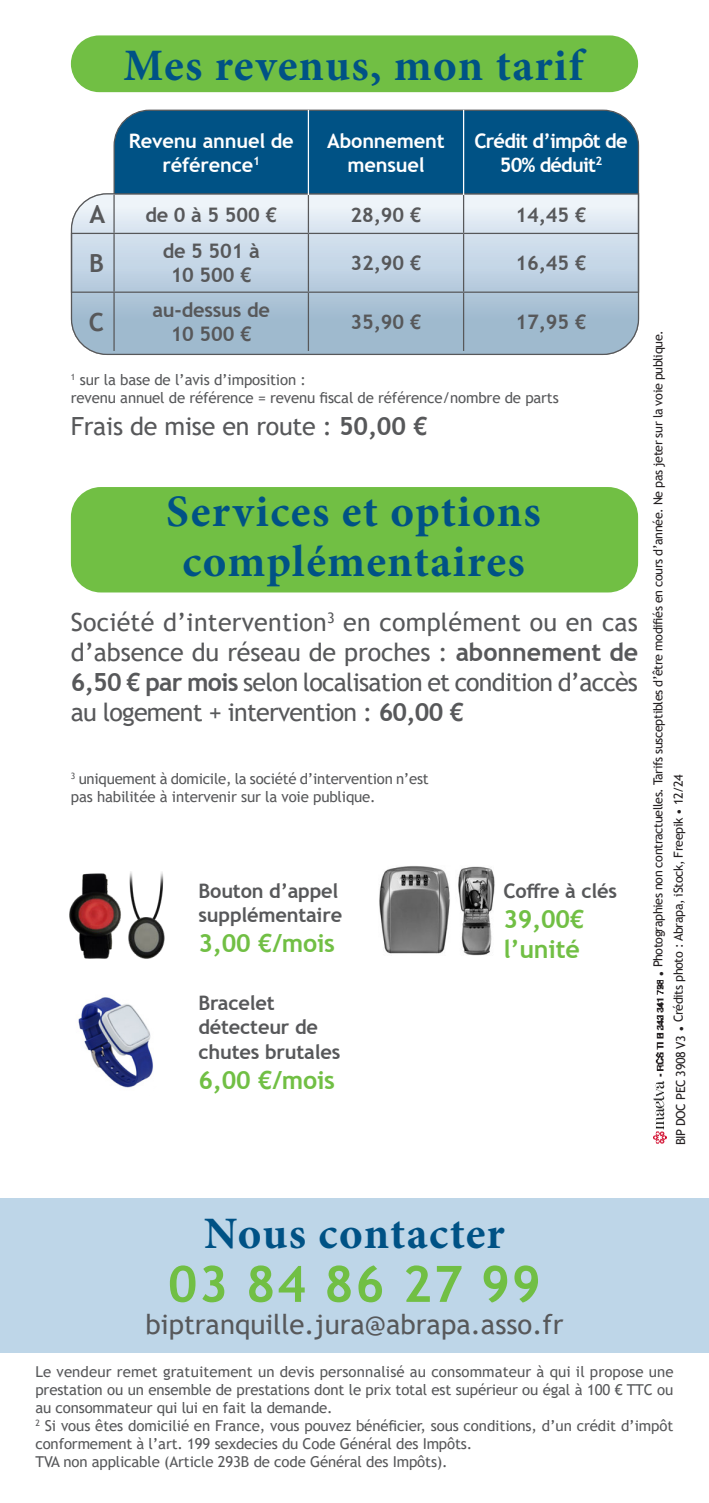
<style>
.page{position:relative;width:709px;height:1503px;background:#fff}
.page>*{position:absolute;margin:0;border:0;box-sizing:border-box;transform-origin:0 0}
.t1{font:700 50px "Trebuchet MS";letter-spacing:.03em;color:#71bf44}
.t2{font:700 45px/50px "Minion Pro";letter-spacing:.03em;color:#005285;text-align:center}
.t3{font:27.5px "Trebuchet MS";color:#57585a}
.t4{font:25px/30px "Trebuchet MS";letter-spacing:-.03em;color:#57585a;text-align:justify}
.t5{font:700 25px/30px "Trebuchet MS";letter-spacing:-.01em;color:#71bf44}
.t6{font:25px "Trebuchet MS";letter-spacing:-.01em;color:#57585a}
.t7{font:700 25px "Trebuchet MS";color:#57585a}
.t8{font:700 20px/24px "Trebuchet MS";letter-spacing:-.01em;color:#57585a;text-align:center}
.t9{font:700 20px/24px "Trebuchet MS";letter-spacing:-.01em;color:#fff;text-align:center}
.t10{font:700 20px/24px "Trebuchet MS";letter-spacing:-.04em;color:#fff;text-align:center}
.t11{font:15px/18px "Trebuchet MS";letter-spacing:-.01em;color:#57585a}
.t12{font:12.5px/20.2px "Trebuchet MS";letter-spacing:-.03em;color:#231f20}
.s1{font-weight:700}
</style>
<div class="page">
<div style="left:113px;top:109px;width:526px;height:84px;background:#005285"></div>
<svg style="left:70px;top:193px;width:569px;height:162px;background:#bdcfde"></svg>
<hr style="left:113px;top:195px;width:2px;height:38px;background:#57585a">
<hr style="left:308px;top:195px;width:1px;height:38px;background:#57585a">
<hr style="left:463px;top:195px;width:1px;height:38px;background:#57585a">
<hr style="left:71px;top:233px;width:43px;height:1px;background:#57585a">
<hr style="left:114px;top:233px;width:194px;height:1px;background:#57585a">
<hr style="left:113px;top:234px;width:2px;height:57px;background:#57585a">
<hr style="left:308px;top:233px;width:155px;height:1px;background:#57585a">
<hr style="left:308px;top:234px;width:1px;height:57px;background:#57585a">
<hr style="left:463px;top:233px;width:176px;height:1px;background:#57585a">
<hr style="left:463px;top:234px;width:1px;height:57px;background:#57585a">
<hr style="left:71px;top:291px;width:43px;height:2px;background:#57585a">
<hr style="left:114px;top:291px;width:194px;height:2px;background:#57585a">
<hr style="left:113px;top:293px;width:2px;height:58px;background:#57585a">
<hr style="left:308px;top:291px;width:155px;height:2px;background:#57585a">
<hr style="left:308px;top:293px;width:1px;height:58px;background:#57585a">
<hr style="left:463px;top:291px;width:176px;height:2px;background:#57585a">
<hr style="left:463px;top:293px;width:1px;height:58px;background:#57585a">
<hr style="left:308px;top:110px;width:1px;height:85px;background:#fff">
<hr style="left:463px;top:110px;width:1px;height:85px;background:#fff">
<hr style="left:638px;top:195px;width:1px;height:38px;background:#57585a">
<hr style="left:71px;top:234px;width:1px;height:57px;background:#57585a">
<hr style="left:638px;top:234px;width:1px;height:57px;background:#57585a">
<div style="left:0;top:1198px;width:709px;height:154px;background:#bed6e8"></div>
<div style="left:71px;top:35px;width:567px;height:57px;background:#71bf44;border-radius:28px"></div>
<div style="left:71px;top:487px;width:567px;height:105px;background:#71bf44;border-radius:30px"></div>
<img style="left:78px;top:997px;width:75px;height:91px">
<img style="left:379px;top:866px;width:116px;height:89px">
<img style="left:69px;top:871px;width:96px;height:88px">
<img style="left:655px;top:980px;width:9px;height:97px">
<img style="left:653px;top:1081px;width:13px;height:62px">
<h2 class="t2" style="left:124px;top:44px;width:461px">Mes revenus, mon tarif</h2>
<h3 class="t9" style="left:129px;top:130px;width:167px">Revenu annuel de référence<sup>1</sup></h3>
<h3 class="t9" style="left:327px;top:130px;width:119px">Abonnement mensuel</h3>
<h3 class="t10" style="left:474px;top:130px;width:155px">Crédit d’impôt de<br>50% déduit<sup>2</sup></h3>
<h3 class="t7" style="left:90px;top:205px;width:17px">A</h3>
<h3 class="t8" style="left:145px;top:204px;width:133px">de 0 à 5 500 €</h3>
<h3 class="t8" style="left:350px;top:204px;width:72px">28,90 €</h3>
<h3 class="t8" style="left:515px;top:204px;width:72px">14,45 €</h3>
<h3 class="t7" style="left:89px;top:253px;width:16px">B</h3>
<h3 class="t8" style="left:163px;top:241px;width:98px">de 5 501 à<br>10 500 €</h3>
<h3 class="t8" style="left:350px;top:253px;width:72px">32,90 €</h3>
<h3 class="t8" style="left:515px;top:253px;width:72px">16,45 €</h3>
<h3 class="t7" style="left:89px;top:312px;width:17px">C</h3>
<h3 class="t8" style="left:152px;top:299px;width:119px">au-dessus de<br>10 500 €</h3>
<h3 class="t8" style="left:350px;top:311px;width:72px">35,90 €</h3>
<h3 class="t8" style="left:515px;top:311px;width:72px">17,95 €</h3>
<p class="t11" style="left:71px;top:371px;width:489px"><sup>1</sup> sur la base de l’avis d’imposition :<br>revenu annuel de référence = revenu fiscal de référence/nombre de parts</p>
<h3 class="t6" style="left:71px;top:415px;width:358px">Frais de mise en route : <span class="s1">50,00 €</span></h3>
<h2 class="t2" style="left:166px;top:490px;width:376px">Services et options complémentaires</h2>
<h3 class="t4" style="left:71px;top:609px;width:568px">Société d’intervention<sup>3</sup> en complément ou en cas d’absence du réseau de proches : <span class="s1">abonnement de 6,50 € par mois</span> selon localisation et condition d’accès au logement + intervention : <span class="s1">60,00 €</span></h3>
<p class="t11" style="left:71px;top:771px;width:359px"><sup>3</sup> uniquement à domicile, la société d’intervention n’est pas habilitée à intervenir sur la voie publique.</p>
<h3 class="t8" style="left:198px;top:880px;width:145px;text-align:left">Bouton d’appel supplémentaire</h3>
<h3 class="t5" style="left:198px;top:930px;width:138px">3,00 €/mois</h3>
<h3 class="t8" style="left:198px;top:993px;width:143px;text-align:left">Bracelet détecteur de chutes brutales</h3>
<h3 class="t5" style="left:198px;top:1066px;width:138px">6,00 €/mois</h3>
<h3 class="t8" style="left:503px;top:878px;width:115px">Coffre à clés</h3>
<h3 class="t5" style="left:503px;top:906px;width:83px">39,00€ l’unité</h3>
<p class="t12" style="left:648px;top:1145px;width:816px;text-indent:169px;rotate:-90deg">• Photographies non contractuelles. Tarifs susceptibles d’être modifiés en cours d’année. Ne pas jeter sur la voie publique.<br>BIP DOC PEC 3908 V3 • Crédits photo : Abrapa, iStock, Freepik • 12/24</p>
<h2 class="t2" style="left:204px;top:1211px;width:302px">Nous contacter</h2>
<h1 class="t1" style="left:168px;top:1264px;width:374px">03 84 86 27 99</h1>
<h3 class="t3" style="left:145px;top:1312px;width:419px">biptranquille.jura@abrapa.asso.fr</h3>
<p class="t11" style="left:35px;top:1363px;width:639px">Le vendeur remet gratuitement un devis personnalisé au consommateur à qui il propose une prestation ou un ensemble de prestations dont le prix total est supérieur ou égal à 100 € TTC ou au consommateur qui lui en fait la demande.<br><sup>2</sup> Si vous êtes domicilié en France, vous pouvez bénéficier, sous conditions, d’un crédit d’impôt conformement à l’art. 199 sexdecies du Code Général des Impôts.<br>TVA non applicable (Article 293B de code Général des Impôts).</p>
</div>
